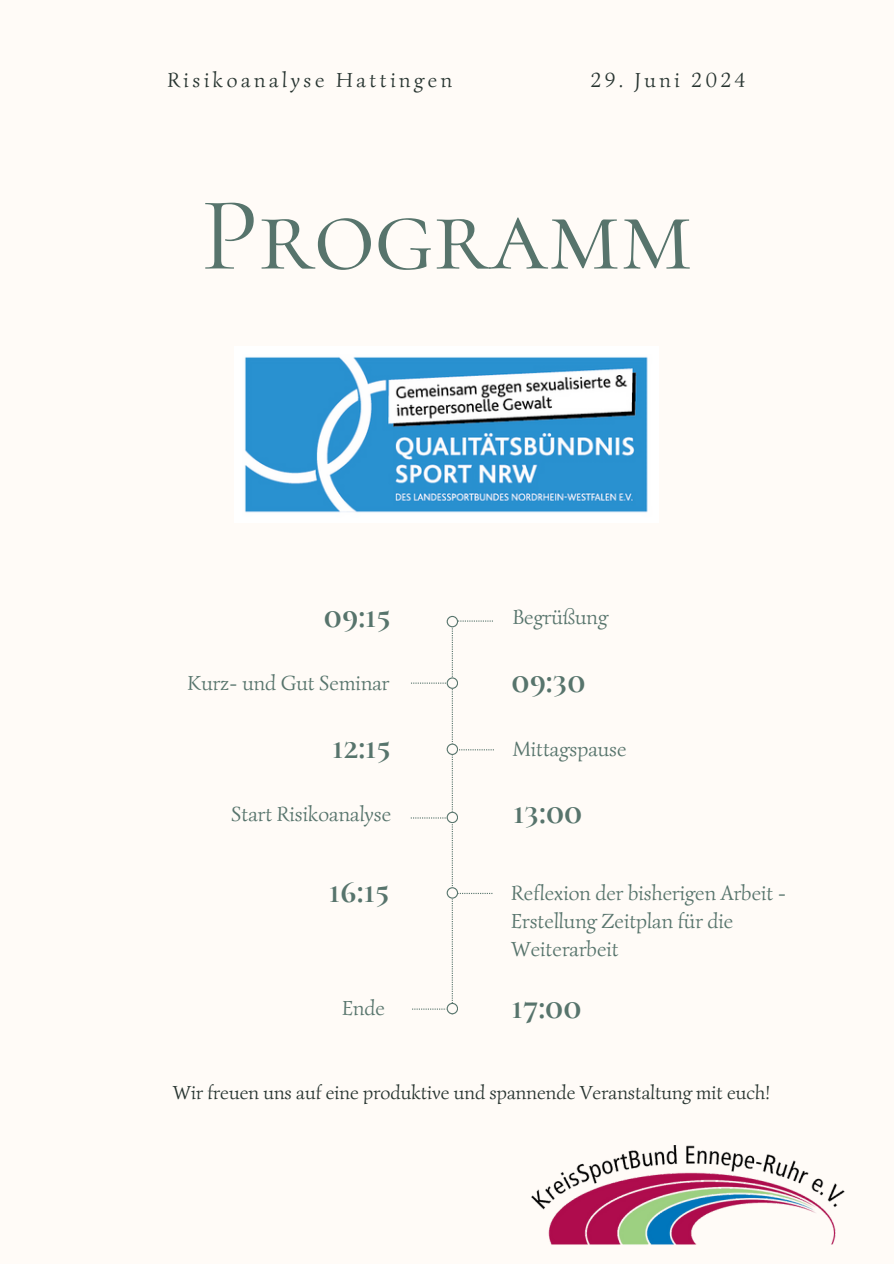
<style>
.page{position:relative;width:894px;height:1264px;background:#fff}
.page>*{position:absolute;margin:0;border:0;box-sizing:border-box;transform-origin:0 0}
.t1{font:105px "Cormorant SC";color:#57746c}
.t2{font:700 33px "Cormorant SC";color:#57746c}
.t3{font:21px/28.2px "Simonetta";color:#57746c}
.t4{font:21px "Simonetta";letter-spacing:.17em;color:#273430}
.t5{font:19.5px "Simonetta";color:#273430}
</style>
<div class="page">
<div style="left:0;top:0;width:893px;height:1263px;background:#fffbf7"></div>
<svg style="left:410px;top:616px;width:84px;height:398px"></svg>
<img style="left:531px;top:1145px;width:314px;height:100px">
<img style="left:245px;top:357px;width:403px;height:156px">
<h2 class="t4" style="left:167px;top:67px;width:286px">Risikoanalyse Hattingen</h2>
<p class="t4" style="left:590px;top:67px;width:156px">29. Juni 2024</p>
<p class="t1" style="left:201px;top:171px;width:493px">Programm</p>
<p class="t2" style="left:323px;top:596px;width:69px">09:15</p>
<p class="t3" style="left:512px;top:603px;width:97px">Begrüßung</p>
<p class="t3" style="left:187px;top:669px;width:203px">Kurz- und Gut Seminar</p>
<h2 class="t2" style="left:511px;top:661px;width:76px">09:30</h2>
<p class="t2" style="left:332px;top:727px;width:60px">12:15</p>
<h2 class="t3" style="left:512px;top:734px;width:115px">Mittagspause</h2>
<h2 class="t3" style="left:231px;top:800px;width:162px">Start Risikoanalyse</h2>
<p class="t2" style="left:513px;top:792px;width:70px">13:00</p>
<p class="t2" style="left:329px;top:871px;width:62px">16:15</p>
<h1 class="t3" style="left:511px;top:879px;width:277px">Reflexion der bisherigen Arbeit -<br>Erstellung Zeitplan für die<br>Weiterarbeit</h1>
<h2 class="t3" style="left:342px;top:994px;width:44px">Ende</h2>
<p class="t2" style="left:511px;top:987px;width:71px">17:00</p>
<p class="t5" style="left:173px;top:1080px;width:598px">Wir freuen uns auf eine produktive und spannende Veranstaltung mit euch!</p>
</div>
